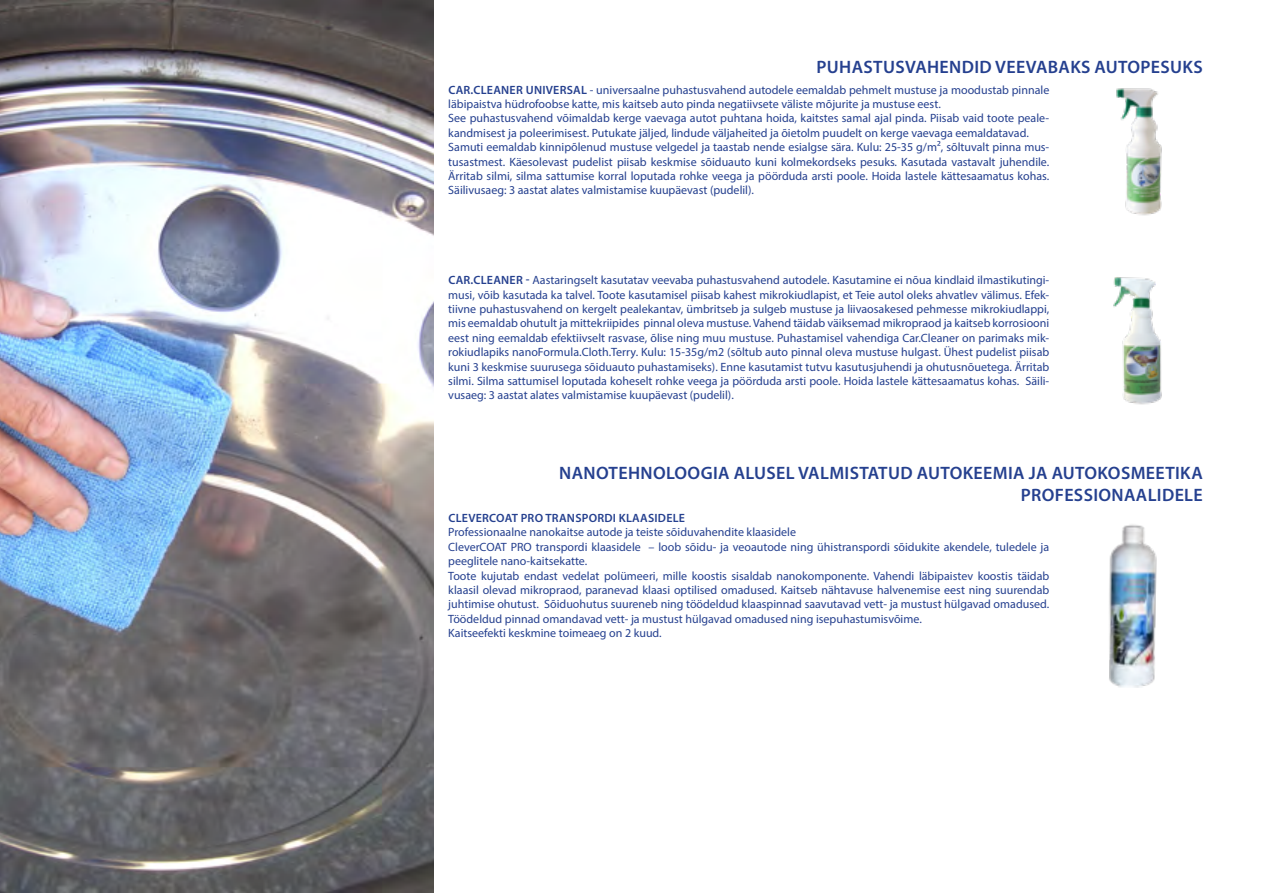
<style>
.page{position:relative;width:1263px;height:893px;background:#fff}
.page>*{position:absolute;margin:0;border:0;box-sizing:border-box;transform-origin:0 0}
.t1{font:600 18px/21.6px "Myriad Pro";letter-spacing:.02em;color:#25408f;text-align:right}
.t2{font:12px/14.4px "Myriad Pro";color:#25408f}
.t3{font:600 12px "Myriad Pro";letter-spacing:.02em;color:#25408f}
.s1{font-weight:600}
</style>
<div class="page">
<img style="left:0;top:0;width:434px;height:893px">
<img style="left:1116px;top:88px;width:46px;height:128px">
<img style="left:1113px;top:277px;width:49px;height:128px">
<img style="left:1109px;top:524px;width:48px;height:164px">
<h1 class="t1" style="left:816px;top:55px;width:388px">PUHASTUSVAHENDID VEEVABAKS AUTOPESUKS</h1>
<p class="t2" style="left:448px;top:82px;width:603px"><span class="s1">CAR.CLEANER UNIVERSAL</span> - universaalne puhastusvahend autodele eemaldab pehmelt mustuse ja moodustab pinnale läbipaistva hüdrofoobse katte, mis kaitseb auto pinda negatiivsete väliste mõjurite ja mustuse eest.<br>See puhastusvahend võimaldab kerge vaevaga autot puhtana hoida, kaitstes samal ajal pinda. Piisab vaid toote peale&shy;kandmisest ja poleerimisest. Putukate jäljed, lindude väljaheited ja õietolm puudelt on kerge vaevaga eemaldatavad.<br>Samuti eemaldab kinnipõlenud mustuse velgedel ja taastab nende esialgse sära. Kulu: 25-35 g/m², sõltuvalt pinna mus&shy;tusastmest. Käesolevast pudelist piisab keskmise sõiduauto kuni kolmekordseks pesuks. Kasutada vastavalt juhendile.<br>Ärritab silmi, silma sattumise korral loputada rohke veega ja pöörduda arsti poole. Hoida lastele kättesaamatus kohas.<br>Säilivusaeg: 3 aastat alates valmistamise kuupäevast (pudelil).</p>
<p class="t2" style="left:448px;top:273px;width:603px;text-align:justify"><span class="s1">CAR.CLEANER -</span> Aastaringselt kasutatav veevaba puhastusvahend autodele. Kasutamine ei nõua kindlaid ilmastikutingi&shy;musi, võib kasutada ka talvel. Toote kasutamisel piisab kahest mikrokiudlapist, et Teie autol oleks ahvatlev välimus. Efek&shy;tiivne puhastusvahend on kergelt pealekantav, ümbritseb ja sulgeb mustuse ja liivaosakesed pehmesse mikrokiudlappi, mis eemaldab ohutult ja mittekriipides pinnal oleva mustuse. Vahend täidab väiksemad mikropraod ja kaitseb korrosiooni eest ning eemaldab efektiivselt rasvase, õlise ning muu mustuse. Puhastamisel vahendiga Car.Cleaner on parimaks mik&shy;rokiudlapiks nanoFormula.Cloth.Terry. Kulu: 15-35g/m2 (sõltub auto pinnal oleva mustuse hulgast. Ühest pudelist piisab kuni 3 keskmise suurusega sõiduauto puhastamiseks). Enne kasutamist tutvu kasutusjuhendi ja ohutusnõuetega. Ärritab silmi. Silma sattumisel loputada koheselt rohke veega ja pöörduda arsti poole. Hoida lastele kättesaamatus kohas. Säili&shy;vusaeg: 3 aastat alates valmistamise kuupäevast (pudelil).</p>
<h1 class="t1" style="left:559px;top:462px;width:645px">NANOTEHNOLOOGIA ALUSEL VALMISTATUD AUTOKEEMIA JA AUTOKOSMEETIKA<br>PROFESSIONAALIDELE</h1>
<p class="t3" style="left:448px;top:510px;width:238px">CLEVERCOAT PRO TRANSPORDI KLAASIDELE</p>
<p class="t2" style="left:448px;top:525px;width:603px">Professionaalne nanokaitse autode ja teiste sõiduvahendite klaasidele<br>CleverCOAT PRO transpordi klaasidele – loob sõidu- ja veoautode ning ühistranspordi sõidukite akendele, tuledele ja peeglitele nano-kaitsekatte.<br>Toote kujutab endast vedelat polümeeri, mille koostis sisaldab nanokomponente. Vahendi läbipaistev koostis täidab klaasil olevad mikropraod, paranevad klaasi optilised omadused. Kaitseb nähtavuse halvenemise eest ning suurendab juhtimise ohutust. Sõiduohutus suureneb ning töödeldud klaaspinnad saavutavad vett- ja mustust hülgavad omadused.<br>Töödeldud pinnad omandavad vett- ja mustust hülgavad omadused ning isepuhastumisvõime.<br>Kaitseefekti keskmine toimeaeg on 2 kuud.</p>
</div>
